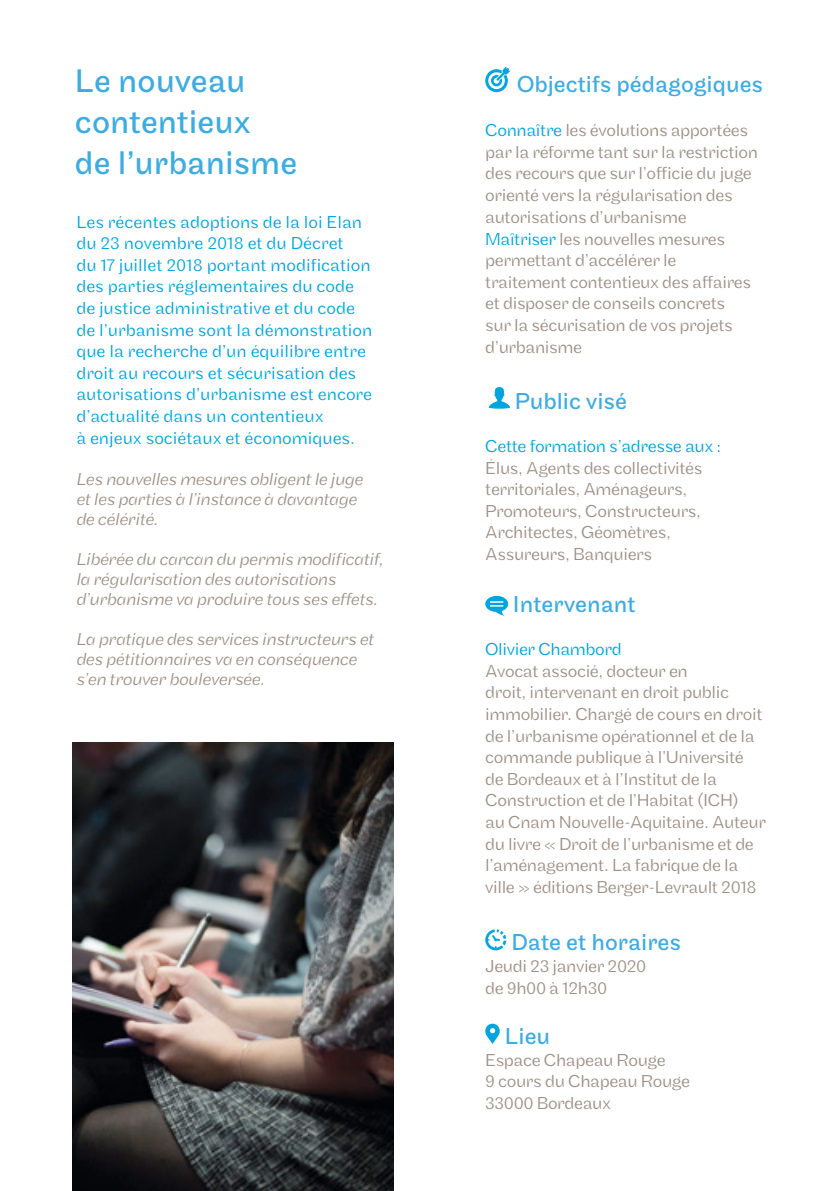
<style>
.page{position:relative;width:840px;height:1191px;background:#fff}
.page>*{position:absolute;margin:0;border:0;box-sizing:border-box;transform-origin:0 0}
.t1{font:34px/40.8px "Maple";color:#3eace0}
.t2{font:24px "Maple";color:#3eace0}
.t3{font:300 18px/21.6px "Maple";letter-spacing:-.02em;color:#9e9187}
.t4{font:300 18px/21.6px "Maple";color:#01a5dd}
.t5{font:italic 300 18px/20px "Maple";letter-spacing:-.02em;color:#9e9187}
.t6{font:300 18px "Maple";letter-spacing:-.02em;color:#01a5dd}
.s1{color:#01a5dd}
</style>
<div class="page">
<svg style="left:485px;top:67px;width:25px;height:25px"></svg>
<svg style="left:488px;top:387px;width:21px;height:22px"></svg>
<svg style="left:485px;top:596px;width:23px;height:20px"></svg>
<svg style="left:485px;top:929px;width:21px;height:21px"></svg>
<svg style="left:485px;top:1023px;width:15px;height:21px"></svg>
<img style="left:72px;top:743px;width:321px;height:448px">
<h1 class="t1" style="left:75px;top:61px;width:224px">Le nouveau contentieux<br>de l’urbanisme</h1>
<p class="t4" style="left:76px;top:211px;width:297px">Les récentes adoptions de la loi Elan du 23 novembre 2018 et du Décret<br>du 17 juillet 2018 portant modification des parties réglementaires du code de justice administrative et du code de l’urbanisme sont la démonstration que la recherche d’un équilibre entre droit au recours et sécurisation des autorisations d’urbanisme est encore d’actualité dans un contentieux<br>à enjeux sociétaux et économiques.</p>
<p class="t5" style="left:76px;top:469px;width:288px">Les nouvelles mesures obligent le juge et les parties à l’instance à davantage de célérité.</p>
<p class="t5" style="left:76px;top:549px;width:309px">Libérée du carcan du permis modificatif, la régularisation des autorisations d’urbanisme va produire tous ses effets.</p>
<p class="t5" style="left:76px;top:629px;width:299px">La pratique des services instructeurs et des pétitionnaires va en conséquence s’en trouver bouleversée.</p>
<h2 class="t2" style="left:516px;top:71px;width:248px">Objectifs pédagogiques</h2>
<p class="t3" style="left:485px;top:119px;width:274px"><span class="s1">Connaître</span> les évolutions apportées par la réforme tant sur la restriction des recours que sur l’officie du juge orienté vers la régularisation des autorisations d’urbanisme<br><span class="s1">Maîtriser</span> les nouvelles mesures permettant d’accélérer le traitement contentieux des affaires et disposer de conseils concrets<br>sur la sécurisation de vos projets d’urbanisme</p>
<h2 class="t2" style="left:514px;top:387px;width:113px">Public visé</h2>
<p class="t6" style="left:485px;top:436px;width:237px">Cette formation s’adresse aux :</p>
<p class="t3" style="left:485px;top:457px;width:219px">Élus, Agents des collectivités territoriales, Aménageurs,<br>Promoteurs, Constructeurs,<br>Architectes, Géomètres,<br>Assureurs, Banquiers</p>
<h2 class="t2" style="left:512px;top:590px;width:124px">Intervenant</h2>
<p class="t6" style="left:485px;top:639px;width:138px">Olivier Chambord</p>
<p class="t3" style="left:485px;top:660px;width:282px">Avocat associé, docteur en<br>droit, intervenant en droit public immobilier. Chargé de cours en droit de l’urbanisme opérationnel et de la commande publique à l’Université de Bordeaux et à l’Institut de la Construction et de l’Habitat (ICH)<br>au Cnam Nouvelle-Aquitaine. Auteur du livre « Droit de l’urbanisme et de l’aménagement. La fabrique de la ville » éditions Berger-Levrault 2018</p>
<h2 class="t2" style="left:511px;top:928px;width:171px">Date et horaires</h2>
<p class="t3" style="left:485px;top:955px;width:162px">Jeudi 23 janvier 2020 de 9h00 à 12h30</p>
<h2 class="t2" style="left:504px;top:1022px;width:47px">Lieu</h2>
<p class="t3" style="left:485px;top:1049px;width:206px">Espace Chapeau Rouge<br>9 cours du Chapeau Rouge<br>33000 Bordeaux</p>
</div>
